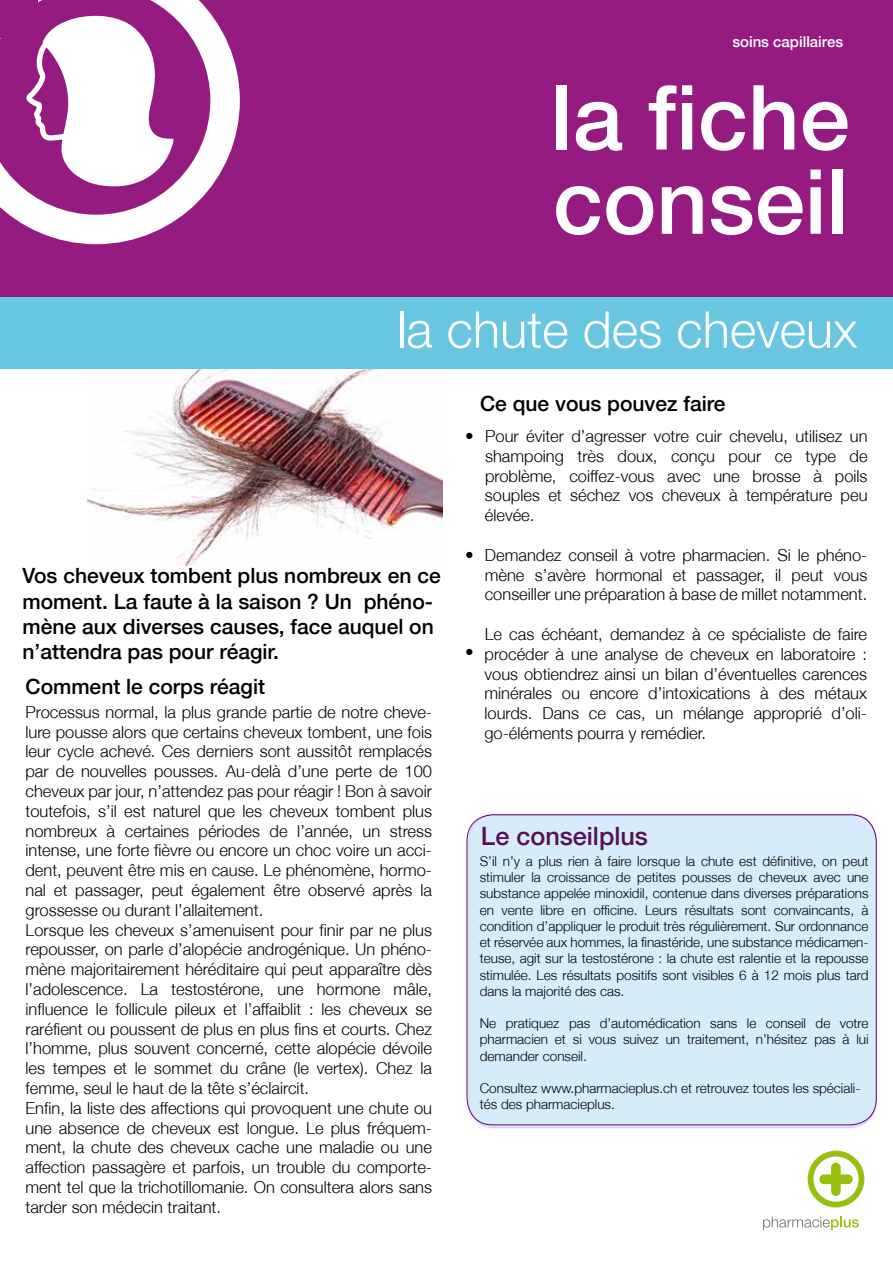
<style>
.page{position:relative;width:893px;height:1263px;background:#fff}
.page>*{position:absolute;margin:0;border:0;box-sizing:border-box;transform-origin:0 0}
.t1{font:500 90px/84.3px "Helvetica Neue";color:#fff}
.t2{font:300 50.7px "Helvetica Neue";color:#fff}
.t3{font:500 25.2px "Helvetica Neue";color:#590f56}
.t4{font:500 21px/25.2px "Helvetica Neue";color:#000}
.t5{font:300 17.25px "Helvetica Neue";color:#000}
.t6{font:300 16.5px/19.8px "Helvetica Neue";color:#000;text-align:justify}
.t7{font:500 15px "Helvetica Neue";color:#fff}
.t8{font:300 13.5px/16.2px "Helvetica Neue";color:#000;text-align:justify}
</style>
<div class="page">
<img style="left:88px;top:369px;width:354px;height:197px">
<div style="left:0;top:0;width:893px;height:299px;background:#951b81"></div>
<div style="left:0;top:298px;width:893px;height:71px;background:#69c6e1"></div>
<svg style="left:808px;top:1151px;width:56px;height:56px"></svg>
<svg style="left:763px;top:1216px;width:96px;height:14px"></svg>
<div style="left:469px;top:814px;width:407px;height:313px;background:#d6ecfb;border-radius:26px"></div>
<div style="left:467px;top:814px;width:410px;height:311px;border:1px solid #606;border-radius:26px"></div>
<svg style="left:0;top:0;width:240px;height:244px"></svg>
<svg style="left:26px;top:13px;width:148px;height:173px"></svg>
<div style="left:0;top:0;width:38px;height:37px;background:#951b81"></div>
<p class="t7" style="left:732px;top:33px;width:112px">soins capillaires</p>
<h1 class="t1" style="left:551px;top:74px;width:300px">la fiche conseil</h1>
<h2 class="t2" style="left:397px;top:299px;width:462px">la chute des cheveux</h2>
<p class="t4" style="left:22px;top:563px;width:420px">Vos cheveux tombent plus nombreux en ce moment. La faute à la saison ? Un phéno&shy;mène aux diverses causes, face auquel on n’attendra pas pour réagir.</p>
<p class="t4" style="left:26px;top:674px;width:241px">Comment le corps réagit</p>
<p class="t6" style="left:26px;top:702px;width:408px;text-align:left">Processus normal, la plus grande partie de notre cheve&shy;lure pousse alors que certains cheveux tombent, une fois leur cycle achevé. Ces derniers sont aussitôt remplacés par de nouvelles pousses. Au-delà d’une perte de 100 cheveux par jour, n’attendez pas pour réagir ! Bon à savoir toutefois, s’il est naturel que les cheveux tombent plus nombreux à certaines périodes de l’année, un stress intense, une forte fièvre ou encore un choc voire un acci&shy;dent, peuvent être mis en cause. Le phénomène, hormo&shy;nal et passager, peut également être observé après la grossesse ou durant l’allaitement.<br>Lorsque les cheveux s’amenuisent pour finir par ne plus repousser, on parle d’alopécie androgénique. Un phéno&shy;mène majoritairement héréditaire qui peut apparaître dès l’adolescence. La testostérone, une hormone mâle, influence le follicule pileux et l’affaiblit : les cheveux se raréfient ou poussent de plus en plus fins et courts. Chez l’homme, plus souvent concerné, cette alopécie dévoile les tempes et le sommet du crâne (le vertex). Chez la femme, seul le haut de la tête s’éclaircit.<br>Enfin, la liste des affections qui provoquent une chute ou une absence de cheveux est longue. Le plus fréquem&shy;ment, la chute des cheveux cache une maladie ou une affection passagère et parfois, un trouble du comporte&shy;ment tel que la trichotillomanie. On consultera alors sans tarder son médecin traitant.</p>
<p class="t5" style="left:465px;top:425px;width:10px">•</p>
<p class="t5" style="left:465px;top:544px;width:10px">•</p>
<p class="t5" style="left:465px;top:641px;width:10px">•</p>
<p class="t4" style="left:480px;top:391px;width:247px">Ce que vous pouvez faire</p>
<p class="t6" style="left:485px;top:426px;width:384px">Pour éviter d’agresser votre cuir chevelu, utilisez un shampoing très doux, conçu pour ce type de problème, coiffez-vous avec une brosse à poils souples et séchez vos cheveux à température peu élevée.</p>
<p class="t6" style="left:485px;top:545px;width:384px">Demandez conseil à votre pharmacien. Si le phéno&shy;mène s’avère hormonal et passager, il peut vous conseiller une préparation à base de millet notamment.</p>
<p class="t6" style="left:484px;top:624px;width:384px">Le cas échéant, demandez à ce spécialiste de faire procéder à une analyse de cheveux en laboratoire : vous obtiendrez ainsi un bilan d’éventuelles carences minérales ou encore d’intoxications à des métaux lourds. Dans ce cas, un mélange approprié d’oli&shy;go-éléments pourra y remédier.</p>
<h3 class="t3" style="left:481px;top:821px;width:169px">Le conseilplus</h3>
<p class="t8" style="left:480px;top:853px;width:390px">S’il n’y a plus rien à faire lorsque la chute est définitive, on peut stimuler la croissance de petites pousses de cheveux avec une substance appelée minoxidil, contenue dans diverses préparations en vente libre en officine. Leurs résultats sont convaincants, à condition d’appliquer le produit très régulièrement. Sur ordonnance et réservée aux hommes, la finastéride, une substance médicamen&shy;teuse, agit sur la testostérone : la chute est ralentie et la repousse stimulée. Les résultats positifs sont visibles 6 à 12 mois plus tard dans la majorité des cas.</p>
<p class="t8" style="left:480px;top:1015px;width:390px">Ne pratiquez pas d’automédication sans le conseil de votre pharmacien et si vous suivez un traitement, n’hésitez pas à lui demander conseil.</p>
<p class="t8" style="left:480px;top:1080px;width:382px">Consultez www.pharmacieplus.ch et retrouvez toutes les spéciali&shy;tés des pharmacieplus.</p>
</div>
